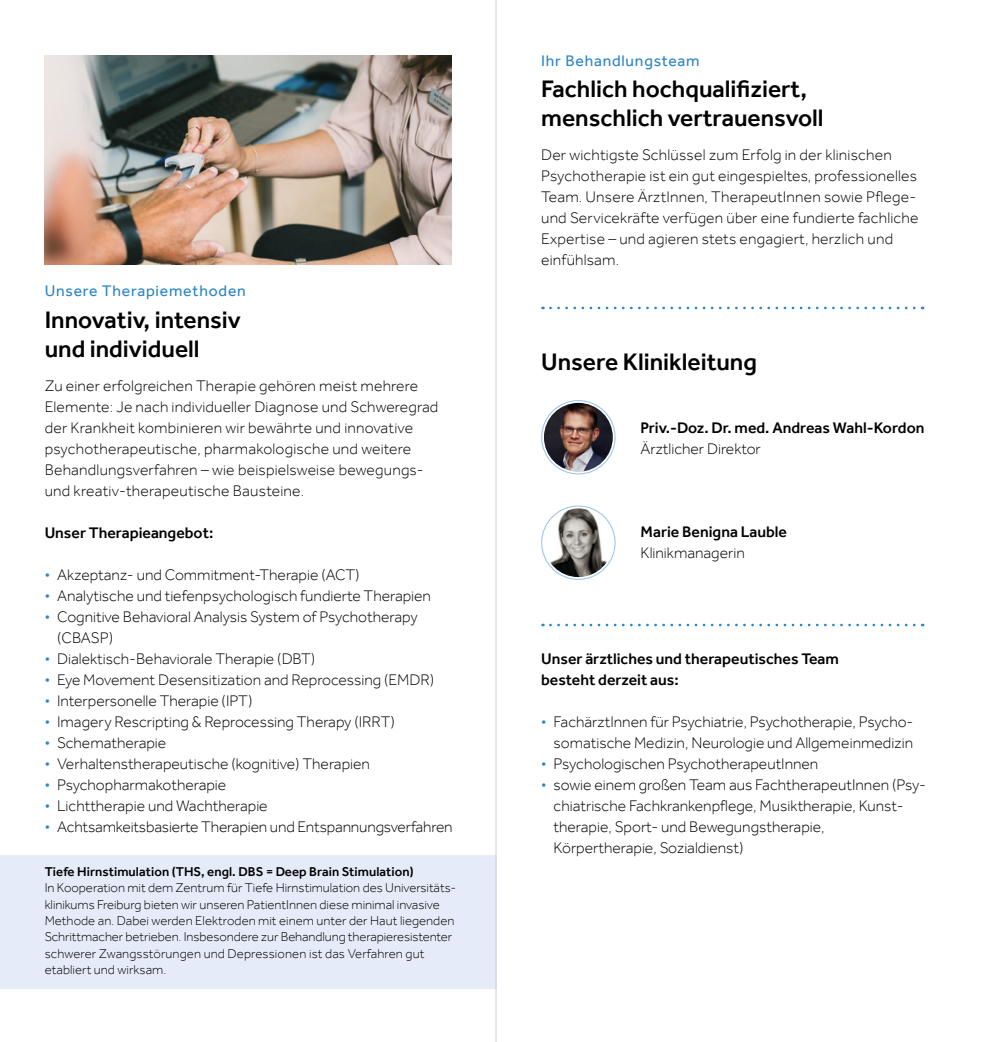
<style>
.page{position:relative;width:983px;height:1042px;background:#fff}
.page>*{position:absolute;margin:0;border:0;box-sizing:border-box;transform-origin:0 0}
.Flyer__HL2_Effra_Med{font:500 24.5px/29.8px "Effra";color:#000}
.Flyer_Copy_Effra_Lig{font:300 15.75px/21px "Effra";color:#000}
.Flyer_HL3_Effra_Medi{font:500 15.75px/21px "Effra";color:#000}
.Flyer_Copy_Effra_Lig-2{font:500 15.75px/21px "Effra";color:#000}
.Flyer_overline_Effra{font:15.75px "Effra";letter-spacing:.05em;color:#2c85c7}
.Flyer_Copy_Effra_Lig-3{font:300 13.12px/16.4px "Effra";color:#000}
.s1{color:#2c85c7}
.s2{font-weight:500}
.s3{font-weight:300}
</style>
<div class="page">
<div style="left:0;top:854px;width:496px;height:134px;background:#e5ebf8"></div>
<img style="left:45px;top:55px;width:406px;height:210px">
<svg style="left:550px;top:307px;width:372px;height:2px"></svg>
<svg style="left:550px;top:624px;width:372px;height:2px"></svg>
<div style="left:541px;top:400px;width:74px;height:74px;border:1px solid #9dc7eb;border-radius:50%"></div>
<img style="left:544px;top:403px;width:68px;height:69px;border-radius:34px">
<hr style="left:495px;top:0;width:1px;height:1042px;background:#cfd0d0">
<div style="left:541px;top:505px;width:74px;height:75px;border:1px solid #9dc7eb;border-radius:50%"></div>
<img style="left:544px;top:508px;width:68px;height:69px;border-radius:34px">
<p class="Flyer_overline_Effra" style="left:45px;top:281px;width:202px">Unsere Therapiemethoden</p>
<p class="Flyer__HL2_Effra_Med" style="left:45px;top:304px;width:198px">Innovativ, intensiv und individuell</p>
<p class="Flyer_Copy_Effra_Lig" style="left:45px;top:375px;width:395px">Zu einer erfolgreichen Therapie gehören meist mehrere Elemente: Je nach individueller Diagnose und Schweregrad der Krankheit kombinieren wir bewährte und innovative psychotherapeutische, pharmakologische und weitere Behandlungsverfahren – wie beispielsweise bewegungs&shy;und kreativ-therapeutische Bausteine.</p>
<p class="Flyer_HL3_Effra_Medi" style="left:45px;top:522px;width:170px">Unser Therapieangebot:</p>
<p class="Flyer_Copy_Effra_Lig" style="left:45px;top:564px;width:316px"><span class="s1">•</span> Akzeptanz- und Commitment-Therapie (ACT)</p>
<p class="Flyer_Copy_Effra_Lig" style="left:45px;top:585px;width:388px"><span class="s1">•</span> Analytische und tiefenpsychologisch fundierte Therapien</p>
<p class="Flyer_Copy_Effra_Lig" style="left:57px;top:606px;width:362px;text-indent:-12px"><span class="s1">•</span> Cognitive Behavioral Analysis System of Psychotherapy (CBASP)</p>
<p class="Flyer_Copy_Effra_Lig" style="left:45px;top:648px;width:272px"><span class="s1">•</span> Dialektisch-Behaviorale Therapie (DBT)</p>
<p class="Flyer_Copy_Effra_Lig" style="left:45px;top:669px;width:391px"><span class="s1">•</span> Eye Movement Desensitization and Reprocessing (EMDR)</p>
<p class="Flyer_Copy_Effra_Lig" style="left:45px;top:690px;width:209px"><span class="s1">•</span> Interpersonelle Therapie (IPT)</p>
<p class="Flyer_Copy_Effra_Lig" style="left:45px;top:711px;width:351px"><span class="s1">•</span> Imagery Rescripting &amp; Reprocessing Therapy (IRRT)</p>
<p class="Flyer_Copy_Effra_Lig" style="left:45px;top:732px;width:123px"><span class="s1">•</span> Schematherapie</p>
<p class="Flyer_Copy_Effra_Lig" style="left:45px;top:753px;width:326px"><span class="s1">•</span> Verhaltenstherapeutische (kognitive) Therapien</p>
<p class="Flyer_Copy_Effra_Lig" style="left:45px;top:774px;width:183px"><span class="s1">•</span> Psychopharmakotherapie</p>
<p class="Flyer_Copy_Effra_Lig" style="left:45px;top:795px;width:224px"><span class="s1">•</span> Lichttherapie und Wachtherapie</p>
<p class="Flyer_Copy_Effra_Lig" style="left:45px;top:816px;width:409px"><span class="s1">•</span> Achtsamkeitsbasierte Therapien und Entspannungsverfahren</p>
<p class="Flyer_Copy_Effra_Lig-3" style="left:45px;top:863px;width:413px"><span class="s2">Tiefe Hirnstimulation (THS, engl. DBS = Deep Brain Stimulation)<br></span>In Kooperation mit dem Zentrum für Tiefe Hirnstimulation des Universitäts&shy;klinikums Freiburg bieten wir unseren PatientInnen diese minimal invasive Methode an. Dabei werden Elektroden mit einem unter der Haut liegenden Schrittmacher betrieben. Insbesondere zur Behandlung therapieresistenter schwerer Zwangsstörungen und Depressionen ist das Verfahren gut etabliert und wirksam.</p>
<p class="Flyer_overline_Effra" style="left:541px;top:51px;width:160px">Ihr Behandlungsteam</p>
<p class="Flyer__HL2_Effra_Med" style="left:541px;top:73px;width:284px">Fachlich hochqualifiziert, menschlich vertrauensvoll</p>
<p class="Flyer_Copy_Effra_Lig" style="left:541px;top:144px;width:379px">Der wichtigste Schlüssel zum Erfolg in der klinischen Psychotherapie ist ein gut eingespieltes, professionelles Team. Unsere ÄrztInnen, TherapeutInnen sowie Pflege&shy;und Servicekräfte verfügen über eine fundierte fachliche Expertise – und agieren stets engagiert, herzlich und einfühlsam.</p>
<p class="Flyer__HL2_Effra_Med" style="left:541px;top:346px;width:217px">Unsere Klinikleitung</p>
<p class="Flyer_Copy_Effra_Lig-2" style="left:640px;top:417px;width:285px">Priv.-Doz. Dr. med. Andreas Wahl-Kordon</p>
<p class="Flyer_Copy_Effra_Lig" style="left:640px;top:438px;width:122px">Ärztlicher Direktor</p>
<p class="Flyer_Copy_Effra_Lig-2" style="left:640px;top:521px;width:148px">Marie Benigna Lauble<br><span class="s3">Klinikmanagerin</span></p>
<p class="Flyer_HL3_Effra_Medi" style="left:541px;top:648px;width:299px">Unser ärztliches und therapeutisches Team besteht derzeit aus:</p>
<p class="Flyer_Copy_Effra_Lig" style="left:541px;top:711px;width:374px;text-align:right"><span class="s1">•</span> FachärztInnen für Psychiatrie, Psychotherapie, Psycho&shy;somatische Medizin, Neurologie und Allgemeinmedizin</p>
<p class="Flyer_Copy_Effra_Lig" style="left:541px;top:753px;width:279px"><span class="s1">•</span> Psychologischen PsychotherapeutInnen</p>
<p class="Flyer_Copy_Effra_Lig" style="left:553px;top:774px;width:374px;text-indent:-12px"><span class="s1">•</span> sowie einem großen Team aus FachtherapeutInnen (Psy&shy;chiatrische Fachkrankenpflege, Musiktherapie, Kunst&shy;therapie, Sport- und Bewegungstherapie, Körpertherapie, Sozialdienst)</p>
</div>
